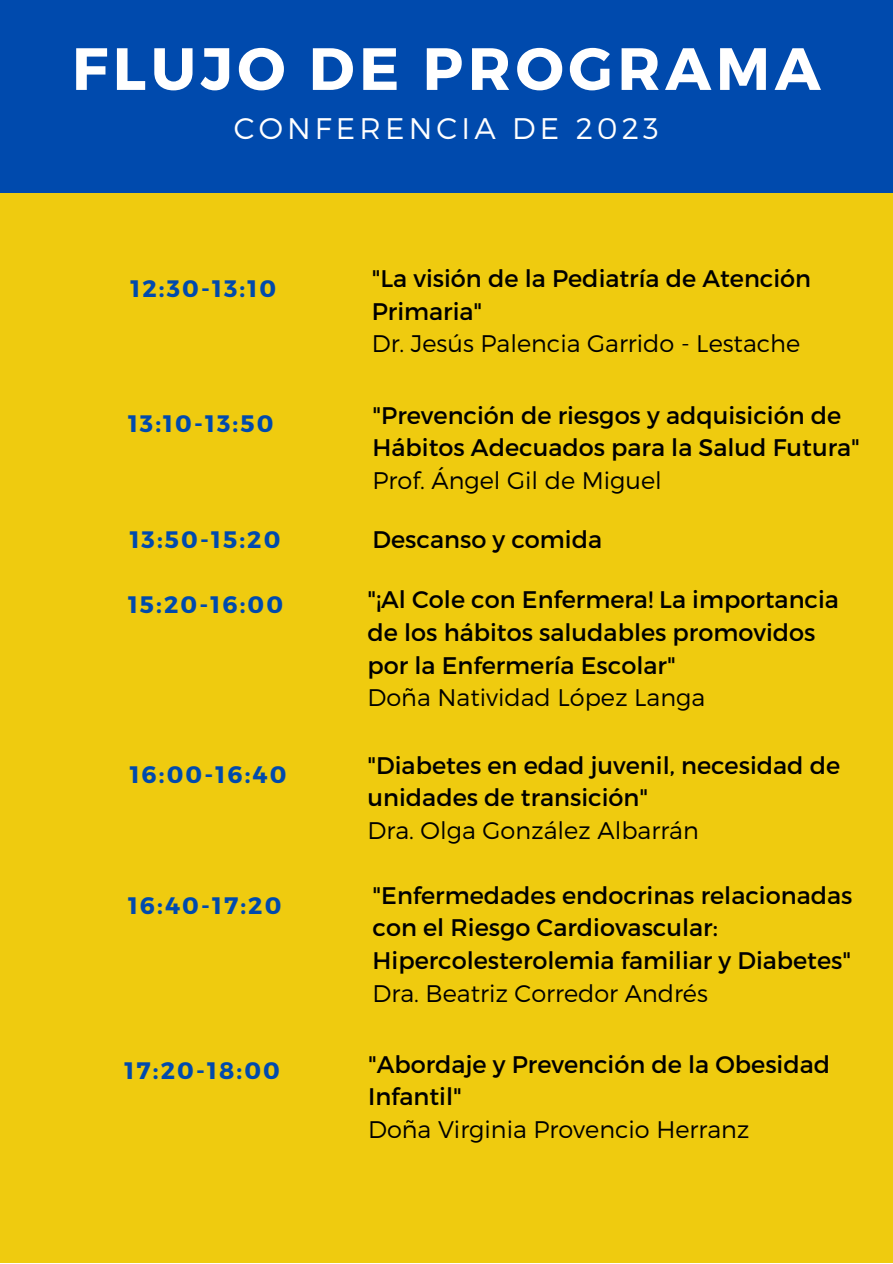
<style>
.page{position:relative;width:893px;height:1264px;background:#fff}
.page>*{position:absolute;margin:0;border:0;box-sizing:border-box;transform-origin:0 0}
.t1{font:700 59.55px "Montserrat";letter-spacing:.08em;color:#fff}
.t2{font:300 29.7px "Montserrat";letter-spacing:.14em;color:#fff}
.t3{font:24px/32.5px "Montserrat";color:#000}
.t4{font:300 24px "Montserrat";color:#000}
.t5{font:700 23.85px "Montserrat";letter-spacing:.09em;color:#004aad}
</style>
<div class="page">
<div style="left:0;top:0;width:892px;height:1262px;background:#efcb0f"></div>
<div style="left:0;top:0;width:892px;height:192px;background:#004aad"></div>
<h1 class="t1" style="left:72px;top:30px;width:750px">FLUJO DE PROGRAMA</h1>
<p class="t2" style="left:234px;top:109px;width:426px">CONFERENCIA DE 2023</p>
<p class="t5" style="left:130px;top:273px;width:147px">12:30-13:10</p>
<p class="t5" style="left:128px;top:408px;width:147px">13:10-13:50</p>
<p class="t3" style="left:372px;top:261px;width:441px">"La visión de la Pediatría de Atención<br>Primaria"</p>
<p class="t4" style="left:372px;top:328px;width:430px">Dr. Jesús Palencia Garrido - Lestache</p>
<p class="t3" style="left:372px;top:397px;width:489px">"Prevención de riesgos y adquisición de<br>Hábitos Adecuados para la Salud Futura"</p>
<p class="t4" style="left:372px;top:464px;width:291px">Prof. Ángel Gil de Miguel</p>
<p class="t5" style="left:130px;top:524px;width:152px">13:50-15:20</p>
<p class="t3" style="left:372px;top:522px;width:231px">Descanso y comida</p>
<p class="t5" style="left:128px;top:589px;width:157px">15:20-16:00</p>
<p class="t3" style="left:367px;top:582px;width:473px">"¡Al Cole con Enfermera! La importancia de los hábitos saludables promovidos por la Enfermería Escolar"</p>
<p class="t4" style="left:367px;top:682px;width:339px">Doña Natividad López Langa</p>
<p class="t5" style="left:130px;top:759px;width:158px">16:00-16:40</p>
<p class="t3" style="left:367px;top:747px;width:474px">"Diabetes en edad juvenil, necesidad de unidades de transición"</p>
<p class="t4" style="left:367px;top:814px;width:333px">Dra. Olga González Albarrán</p>
<p class="t5" style="left:128px;top:890px;width:155px">16:40-17:20</p>
<p class="t3" style="left:372px;top:877px;width:481px">"Enfermedades endocrinas relacionadas con el Riesgo Cardiovascular:<br>Hipercolesterolemia familiar y Diabetes"</p>
<p class="t4" style="left:372px;top:977px;width:337px">Dra. Beatriz Corredor Andrés</p>
<p class="t5" style="left:125px;top:1054px;width:157px">17:20-18:00</p>
<p class="t3" style="left:368px;top:1046px;width:463px">"Abordaje y Prevención de la Obesidad<br>Infantil"</p>
<p class="t4" style="left:368px;top:1113px;width:383px">Doña Virginia Provencio Herranz</p>
</div>
